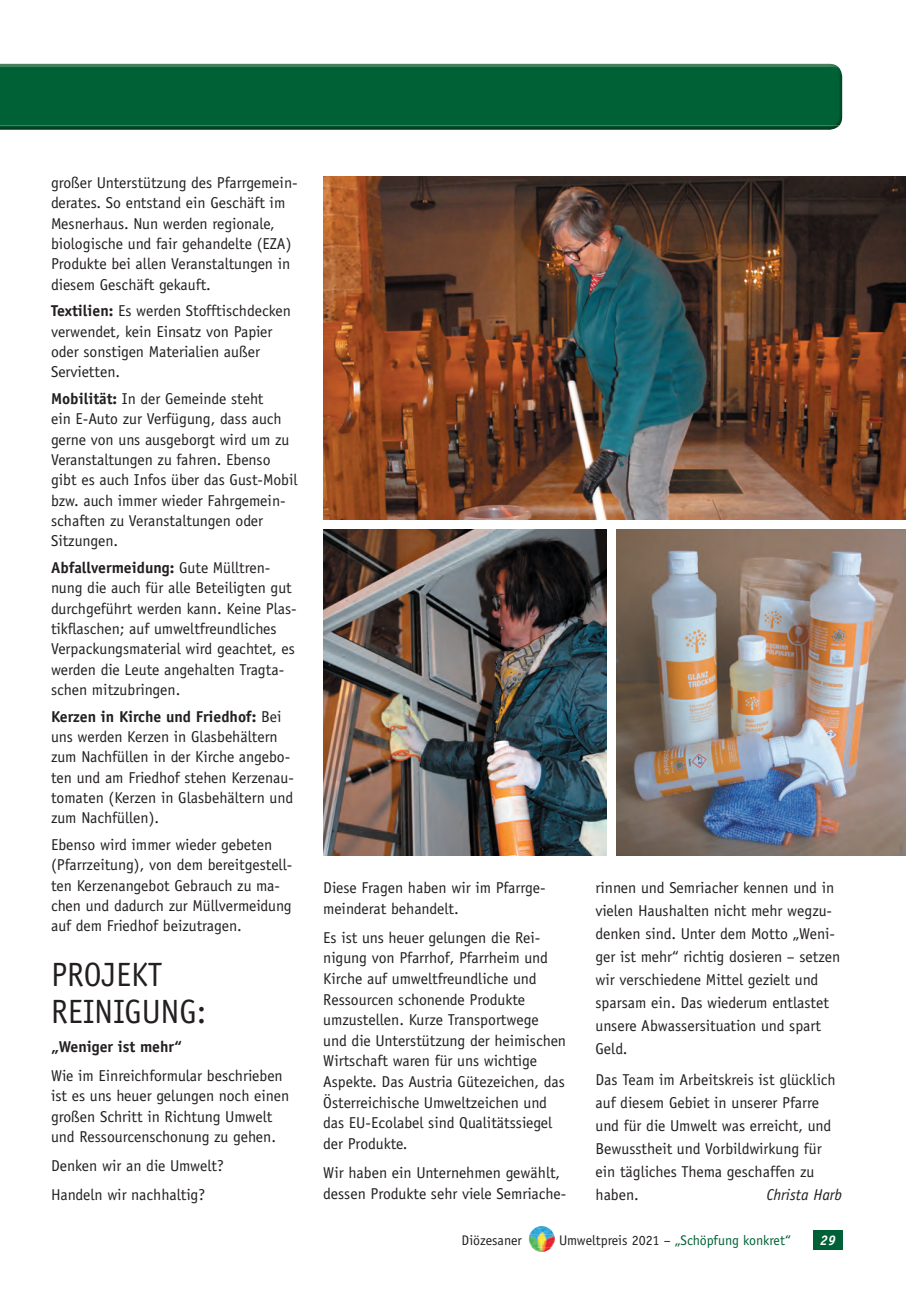
<style>
.page{position:relative;width:906px;height:1289px;background:#fff}
.page>*{position:absolute;margin:0;border:0;box-sizing:border-box;transform-origin:0 0}
.t1{font:33.75px/37.5px "Officina Sans Std";color:#231f20;scale:.96 1}
.t2{font:15.75px/20.2px "Officina Sans Std";color:#231f20}
.t3{font:700 15.75px "Officina Sans Std";color:#231f20}
.t4{font:italic 15.75px "Officina Sans Std";color:#231f20}
.t5{font:13.95px "Officina Sans Std";color:#006136}
.t6{font:13.95px "Officina Sans Std";color:#231f20}
.t7{font:italic 700 13.95px "Officina Sans Std";color:#fff}
.s1{font-weight:700}
.s2{color:#231f20}
</style>
<div class="page">
<div style="left:813px;top:1230px;width:29px;height:19px;background:#006136"></div>
<img style="left:530px;top:1226px;width:24px;height:23px">
<img style="left:529px;top:1234px;width:26px;height:13px">
<hr style="left:0;top:64px;width:838px;height:3px;background:#43815d">
<img style="left:0;top:126px;width:839px;height:4px">
<div style="left:0;top:67px;width:842px;height:59px;background:#006136"></div>
<img style="left:323px;top:176px;width:583px;height:343px">
<img style="left:617px;top:530px;width:289px;height:325px">
<img style="left:323px;top:530px;width:283px;height:325px">
<p class="t2" style="left:51px;top:172px;width:248px">großer Unterstützung des Pfarrgemein&shy;derates. So entstand ein Geschäft im Mesnerhaus. Nun werden regionale, biologische und fair gehandelte (EZA)<br>Produkte bei allen Veranstaltungen in diesem Geschäft gekauft.</p>
<p class="t2" style="left:51px;top:301px;width:241px"><span class="s1">Textilien:</span> Es werden Stofftischdecken verwendet, kein Einsatz von Papier oder sonstigen Materialien außer<br>Servietten.</p>
<p class="t2" style="left:51px;top:388px;width:248px"><span class="s1">Mobilität:</span> In der Gemeinde steht<br>ein E-Auto zur Verfügung, dass auch gerne von uns ausgeborgt wird um zu<br>Veranstaltungen zu fahren. Ebenso gibt es auch Infos über das Gust-Mobil bzw. auch immer wieder Fahrgemein&shy;schaften zu Veranstaltungen oder<br>Sitzungen.</p>
<p class="t2" style="left:51px;top:557px;width:247px"><span class="s1">Abfallvermeidung:</span> Gute Mülltren&shy;nung die auch für alle Beteiligten gut durchgeführt werden kann. Keine Plas&shy;tikflaschen; auf umweltfreundliches Verpackungsmaterial wird geachtet, es werden die Leute angehalten Tragta&shy;schen mitzubringen.</p>
<p class="t2" style="left:51px;top:706px;width:244px"><span class="s1">Kerzen in Kirche und Friedhof:</span> Bei uns werden Kerzen in Glasbehältern zum Nachfüllen in der Kirche angebo&shy;ten und am Friedhof stehen Kerzenau&shy;tomaten (Kerzen in Glasbehältern und zum Nachfüllen).</p>
<p class="t2" style="left:51px;top:834px;width:243px">Ebenso wird immer wieder gebeten (Pfarrzeitung), von dem bereitgestell&shy;ten Kerzenangebot Gebrauch zu ma&shy;chen und dadurch zur Müllvermeidung auf dem Friedhof beizutragen.</p>
<h1 class="t1" style="left:51px;top:955px;width:163px">PROJEKT<br>REINIGUNG:</h1>
<p class="t3" style="left:51px;top:1036px;width:132px">„Weniger ist mehr“</p>
<p class="t2" style="left:51px;top:1065px;width:240px">Wie im Einreichformular beschrieben ist es uns heuer gelungen noch einen großen Schritt in Richtung Umwelt und Ressourcenschonung zu gehen.</p>
<p class="t2" style="left:51px;top:1151px;width:174px;line-height:28.8px">Denken wir an die Umwelt?<br>Handeln wir nachhaltig?</p>
<p class="t2" style="left:323px;top:877px;width:224px">Diese Fragen haben wir im Pfarrge&shy;meinderat behandelt.</p>
<p class="t2" style="left:323px;top:927px;width:244px">Es ist uns heuer gelungen die Rei&shy;nigung von Pfarrhof, Pfarrheim und Kirche auf umweltfreundliche und Ressourcen schonende Produkte umzustellen. Kurze Transportwege und die Unterstützung der heimischen Wirtschaft waren für uns wichtige Aspekte. Das Austria Gütezeichen, das Österreichische Umweltzeichen und das EU-Ecolabel sind Qualitätssiegel der Produkte.</p>
<p class="t2" style="left:323px;top:1162px;width:245px">Wir haben ein Unternehmen gewählt, dessen Produkte sehr viele Semriache-</p>
<p class="t2" style="left:595px;top:876px;width:246px;line-height:23px">rinnen und Semriacher kennen und in vielen Haushalten nicht mehr wegzu&shy;denken sind. Unter dem Motto „Weni&shy;ger ist mehr“ richtig dosieren – setzen wir verschiedene Mittel gezielt und sparsam ein. Das wiederum entlastet unsere Abwassersituation und spart<br>Geld.</p>
<p class="t2" style="left:595px;top:1068px;width:242px;line-height:23px">Das Team im Arbeitskreis ist glücklich auf diesem Gebiet in unserer Pfarre und für die Umwelt was erreicht, und<br>Bewusstheit und Vorbildwirkung für ein tägliches Thema geschaffen zu haben.</p>
<p class="t4" style="left:766px;top:1185px;width:77px">Christa Harb</p>
<p class="t6" style="left:461px;top:1231px;width:62px">Diözesaner</p>
<p class="t5" style="left:559px;top:1231px;width:233px"><span class="s2">Umweltpreis 2021 –</span> „Schöpfung konkret“</p>
<p class="t7" style="left:820px;top:1231px;width:17px">29</p>
</div>
